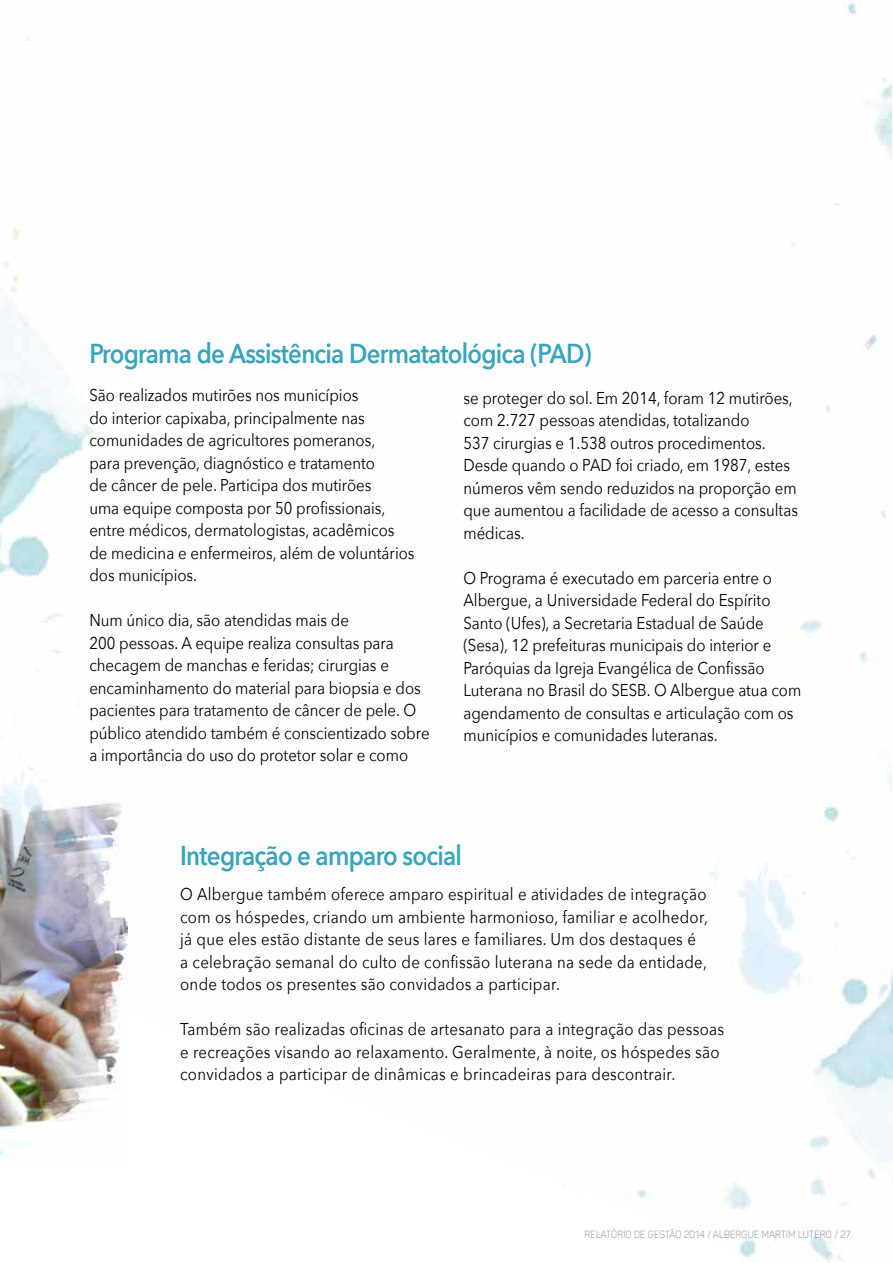
<style>
.page{position:relative;width:893px;height:1263px;background:#fff}
.page>*{position:absolute;margin:0;border:0;box-sizing:border-box;transform-origin:0 0}
.t1{font:600 27.3px "Avenir Next";letter-spacing:-.03em;color:#39a5be;scale:.88 1}
.t2{font:17.1px/22.5px "Avenir Next";color:#000;scale:.88 1}
.t3{font:17.1px/22.5px "Avenir Next";letter-spacing:.02em;color:#000;scale:.88 1}
.t4{font:10.2px "Panton Light Caps";letter-spacing:.03em;color:#808285;scale:.88 1}
</style>
<div class="page">
<img style="left:0;top:2px;width:893px;height:1261px">
<h1 class="t1" style="left:89px;top:330px;width:572px">Programa de Assistência Dermatatológica (PAD)</h1>
<p class="t2" style="left:89px;top:383px;width:371px">São realizados mutirões nos municípios<br>do interior capixaba, principalmente nas comunidades de agricultores pomeranos,<br>para prevenção, diagnóstico e tratamento<br>de câncer de pele. Participa dos mutirões<br>uma equipe composta por 50 profissionais, entre médicos, dermatologistas, acadêmicos de medicina e enfermeiros, além de voluntários dos municípios.</p>
<p class="t2" style="left:89px;top:608px;width:388px">Num único dia, são atendidas mais de<br>200 pessoas. A equipe realiza consultas para checagem de manchas e feridas; cirurgias e encaminhamento do material para biopsia e dos pacientes para tratamento de câncer de pele. O público atendido também é conscientizado sobre a importância do uso do protetor solar e como</p>
<p class="t2" style="left:463px;top:386px;width:382px">se proteger do sol. Em 2014, foram 12 mutirões, com 2.727 pessoas atendidas, totalizando<br>537 cirurgias e 1.538 outros procedimentos.<br>Desde quando o PAD foi criado, em 1987, estes números vêm sendo reduzidos na proporção em que aumentou a facilidade de acesso a consultas médicas.</p>
<p class="t2" style="left:463px;top:566px;width:385px">O Programa é executado em parceria entre o Albergue, a Universidade Federal do Espírito Santo (Ufes), a Secretaria Estadual de Saúde (Sesa), 12 prefeituras municipais do interior e Paróquias da Igreja Evangélica de Confissão Luterana no Brasil do SESB. O Albergue atua com agendamento de consultas e articulação com os municípios e comunidades luteranas.</p>
<h1 class="t1" style="left:180px;top:832px;width:322px">Integração e amparo social</h1>
<p class="t3" style="left:180px;top:882px;width:601px">O Albergue também oferece amparo espiritual e atividades de integração com os hóspedes, criando um ambiente harmonioso, familiar e acolhedor, já que eles estão distante de seus lares e familiares. Um dos destaques é a celebração semanal do culto de confissão luterana na sede da entidade, onde todos os presentes são convidados a participar.</p>
<p class="t3" style="left:180px;top:1017px;width:620px">Também são realizadas oficinas de artesanato para a integração das pessoas e recreações visando ao relaxamento. Geralmente, à noite, os hóspedes são convidados a participar de dinâmicas e brincadeiras para descontrair.</p>
<p class="t4" style="left:585px;top:1228px;width:304px">RELATÓRIO DE GESTÃO 2014 / ALBERGUE MARTIM LUTERO / 27</p>
</div>
